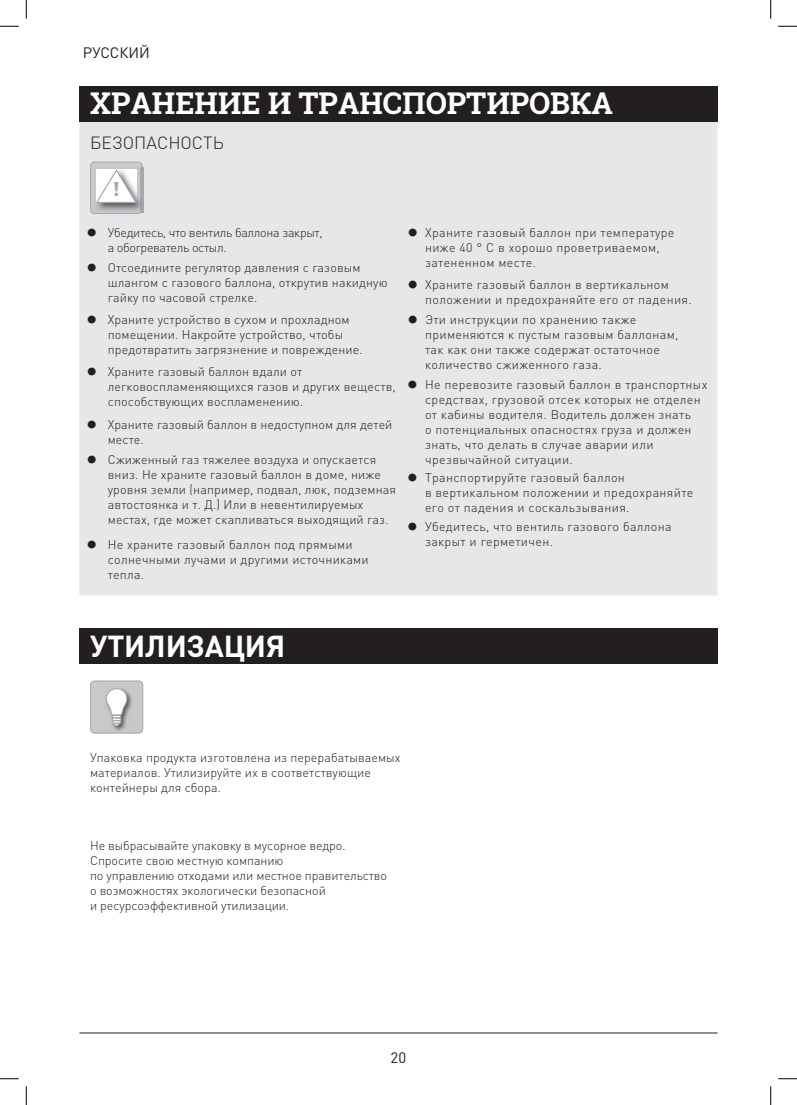
<style>
.page{position:relative;width:797px;height:1105px;background:#fff}
.page>*{position:absolute;margin:0;border:0;box-sizing:border-box;transform-origin:0 0}
.t1{font:700 30px "Roboto Slab";color:#fff}
.t2{font:700 30px "DIN Pro";letter-spacing:-.005em;color:#fff}
.t3{font:900 19.75px "DIN Pro";color:#a7a9ac}
.t4{font:300 17.5px "DIN Pro";color:#231f20}
.t5{font:15px "DIN Pro";letter-spacing:-.005em;color:#231f20}
.t6{font:15px "DIN Pro";color:#231f20}
.t7{font:300 12.5px/15px "DIN Pro";letter-spacing:.01em;color:#231f20}
.t8{font:300 12.5px/15px "DIN Pro";letter-spacing:.03em;color:#231f20}
.t9{font:300 12.5px/15px "DIN Pro";letter-spacing:-.025em;color:#231f20}
.s1{font-family:"PF Din Text Cond Pro"}
</style>
<div class="page">
<div style="left:79px;top:122px;width:638px;height:474px;background:#e6e7e8"></div>
<hr style="left:79px;top:1032px;width:638px;height:1px;background:#231f20">
<div style="left:79px;top:86px;width:638px;height:35px;background:#231f20"></div>
<img style="left:143px;top:167px;width:2px;height:45px">
<svg style="left:90px;top:161px;width:53px;height:53px"></svg>
<div style="left:79px;top:628px;width:638px;height:35px;background:#231f20"></div>
<svg style="left:90px;top:680px;width:53px;height:54px;background:#c6c8ca"></svg>
<svg style="left:0;top:25px;width:19px;height:2px"></svg>
<svg style="left:778px;top:25px;width:19px;height:2px"></svg>
<svg style="left:0;top:1078px;width:19px;height:1px"></svg>
<svg style="left:778px;top:1078px;width:19px;height:1px"></svg>
<svg style="left:25px;top:0;width:2px;height:19px"></svg>
<svg style="left:25px;top:1086px;width:2px;height:19px"></svg>
<svg style="left:770px;top:0;width:1px;height:19px"></svg>
<svg style="left:770px;top:1086px;width:1px;height:19px"></svg>
<p class="t5" style="left:83px;top:41px;width:68px">РУССКИЙ</p>
<h1 class="t1" style="left:90px;top:83px;width:524px">ХРАНЕНИЕ И ТРАНСПОРТИРОВКА</h1>
<h3 class="t4" style="left:90px;top:131px;width:135px">БЕЗОПАСНОСТЬ</h3>
<h2 class="t3" style="left:113px;top:175px;width:9px">!</h2>
<p class="t9" style="left:108px;top:224px;width:216px;text-indent:-21px"><span class="s1">●</span> Убедитесь, что вентиль баллона закрыт, а обогреватель остыл.</p>
<p class="t7" style="left:108px;top:259px;width:281px;text-indent:-21px"><span class="s1">●</span> Отсоедините регулятор давления с газовым шлангом с газового баллона, открутив накидную гайку по часовой стрелке.</p>
<p class="t7" style="left:108px;top:312px;width:256px;text-indent:-21px"><span class="s1">●</span> Храните устройство в сухом и прохладном помещении. Накройте устройство, чтобы предотвратить загрязнение и повреждение.</p>
<p class="t7" style="left:108px;top:363px;width:289px;text-indent:-21px"><span class="s1">●</span> Храните газовый баллон вдали от легковоспламеняющихся газов и других веществ, способствующих воспламенению.</p>
<p class="t7" style="left:108px;top:417px;width:286px;text-indent:-21px"><span class="s1">●</span> Храните газовый баллон в недоступном для детей месте.</p>
<p class="t7" style="left:108px;top:452px;width:290px;text-indent:-21px"><span class="s1">●</span> Сжиженный газ тяжелее воздуха и опускается вниз. Не храните газовый баллон в доме, ниже уровня земли (например, подвал, люк, подземная автостоянка и т. Д.) Или в невентилируемых местах, где может скапливаться выходящий газ.</p>
<p class="t7" style="left:108px;top:537px;width:262px;text-indent:-21px"><span class="s1">●</span> Не храните газовый баллон под прямыми солнечными лучами и другими источниками тепла.</p>
<p class="t8" style="left:425px;top:224px;width:251px;text-indent:-18px"><span class="s1">●</span> Храните газовый баллон при температуре ниже 40 ° C в хорошо проветриваемом, затененном месте.</p>
<p class="t8" style="left:425px;top:277px;width:268px;text-indent:-18px"><span class="s1">●</span> Храните газовый баллон в вертикальном положении и предохраняйте его от падения.</p>
<p class="t8" style="left:425px;top:312px;width:255px;text-indent:-18px"><span class="s1">●</span> Эти инструкции по хранению также применяются к пустым газовым баллонам, так как они также содержат остаточное количество сжиженного газа.</p>
<p class="t8" style="left:425px;top:377px;width:284px;text-indent:-18px"><span class="s1">●</span> Не перевозите газовый баллон в транспортных средствах, грузовой отсек которых не отделен от кабины водителя. Водитель должен знать<br>о потенциальных опасностях груза и должен знать, что делать в случае аварии или чрезвычайной ситуации.</p>
<p class="t8" style="left:425px;top:469px;width:270px;text-indent:-18px"><span class="s1">●</span> Транспортируйте газовый баллон<br>в вертикальном положении и предохраняйте его от падения и соскальзывания.</p>
<p class="t8" style="left:425px;top:518px;width:248px;text-indent:-18px"><span class="s1">●</span> Убедитесь, что вентиль газового баллона закрыт и герметичен.</p>
<h1 class="t2" style="left:90px;top:626px;width:197px">УТИЛИЗАЦИЯ</h1>
<p class="t7" style="left:90px;top:749px;width:312px">Упаковка продукта изготовлена из перерабатываемых материалов. Утилизируйте их в соответствующие контейнеры для сбора.</p>
<p class="t7" style="left:90px;top:837px;width:298px">Не выбрасывайте упаковку в мусорное ведро.<br>Спросите свою местную компанию<br>по управлению отходами или местное правительство о возможностях экологически безопасной<br>и ресурсоэффективной утилизации.</p>
<p class="t6" style="left:390px;top:1047px;width:17px">20</p>
</div>
